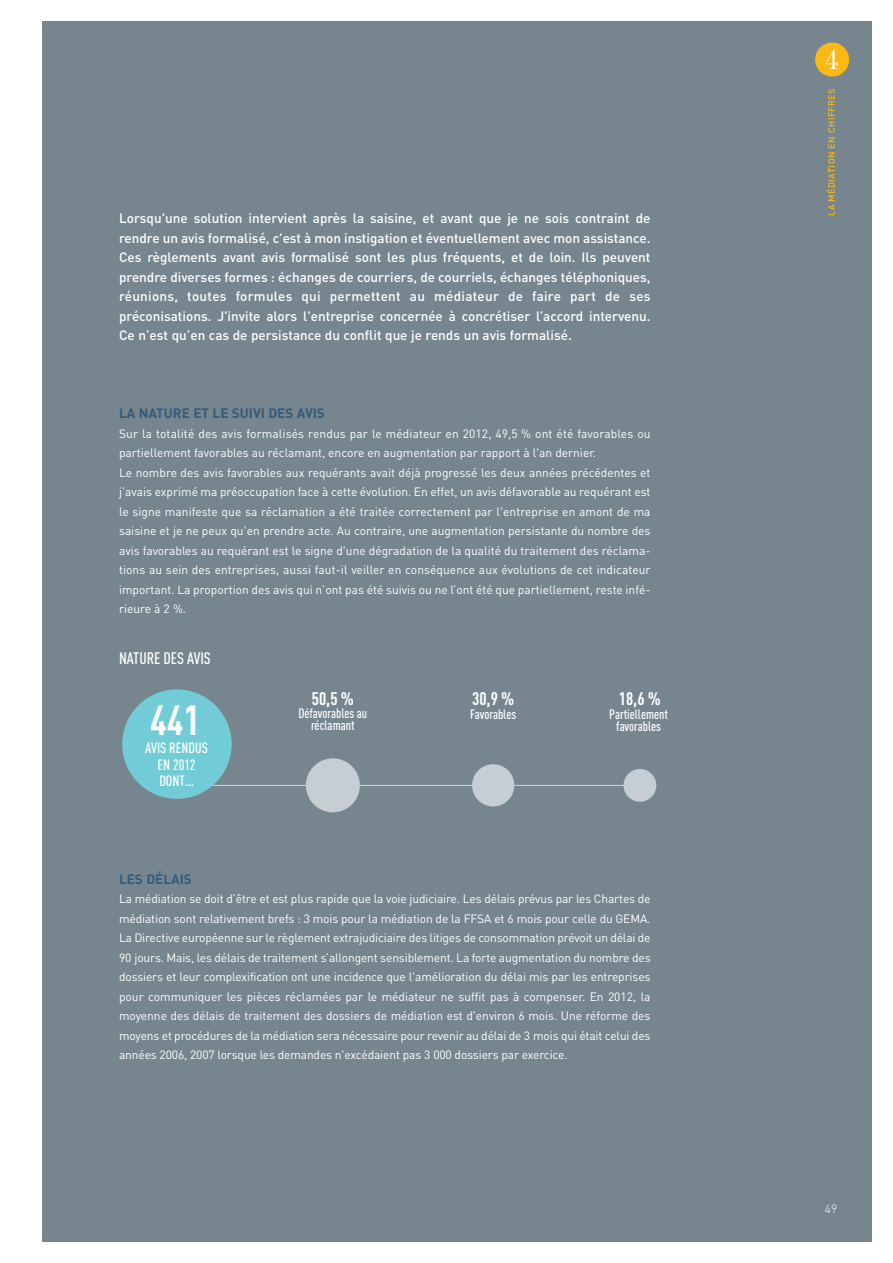
<style>
.page{position:relative;width:893px;height:1263px;background:#fff}
.page>*{position:absolute;margin:0;border:0;box-sizing:border-box;transform-origin:0 0}
.t1{font:700 41.7px "DIN Cond";color:#fff}
.t2{font:27.6px "Oldbaskerville";color:#fff}
.t3{font:700 18px "DIN Cond";color:#fff}
.t4{font:500 16.5px "DIN Cond";color:#fff}
.t5{font:500 14.85px/16.2px "DIN Cond";color:#fff;text-align:center}
.t6{font:500 13.5px/19.5px "DIN";color:#fff;text-align:justify}
.t7{font:500 13.5px/12px "DIN Cond";color:#fff;text-align:center}
.t8{font:700 13.5px "DIN";color:#345b7b}
.t9{font:12px/19.5px "DIN";color:#fff}
.t10{font:300 12px "DIN";color:#fff}
.t11{font:500 9px "DIN";letter-spacing:.05em;color:#fcb814}
</style>
<div class="page">
<div style="left:43px;top:21px;width:829px;height:1221px;background:#77868e"></div>
<div style="left:815px;top:43px;width:34px;height:34px;background:#fcb814;border-radius:50%"></div>
<hr style="left:206px;top:785px;width:447px;height:1px;background:#c6ced4">
<div style="left:122px;top:689px;width:110px;height:110px;background:#72ccd7;border-radius:50%"></div>
<div style="left:306px;top:758px;width:54px;height:54px;background:#c6ced4;border-radius:50%"></div>
<div style="left:472px;top:764px;width:42px;height:42px;background:#c6ced4;border-radius:50%"></div>
<div style="left:623px;top:769px;width:33px;height:33px;background:#c6ced4;border-radius:50%"></div>
<p class="t6" style="left:119px;top:209px;width:533px">Lorsqu'une solution intervient après la saisine, et avant que je ne sois contraint de rendre un avis formalisé, c'est à mon instigation et éventuellement avec mon assistance.<br>Ces règlements avant avis formalisé sont les plus fréquents, et de loin. Ils peuvent prendre diverses formes : échanges de courriers, de courriels, échanges téléphoniques, réunions, toutes formules qui permettent au médiateur de faire part de ses préconisations. J'invite alors l'entreprise concernée à concrétiser l’accord intervenu.<br>Ce n’est qu’en cas de persistance du conflit que je rends un avis formalisé.</p>
<p class="t8" style="left:119px;top:406px;width:207px">LA NATURE ET LE SUIVI DES AVIS</p>
<p class="t9" style="left:119px;top:424px;width:533px">Sur la totalité des avis formalisés rendus par le médiateur en 2012, 49,5 % ont été favorables ou partiellement favorables au réclamant, encore en augmentation par rapport à l'an dernier.<br>Le nombre des avis favorables aux requérants avait déjà progressé les deux années précédentes et j’avais exprimé ma préoccupation face à cette évolution. En effet, un avis défavorable au requérant est le signe manifeste que sa réclamation a été traitée correctement par l'entreprise en amont de ma saisine et je ne peux qu'en prendre acte. Au contraire, une augmentation persistante du nombre des avis favorables au requérant est le signe d'une dégradation de la qualité du traitement des réclama&shy;tions au sein des entreprises, aussi faut-il veiller en conséquence aux évolutions de cet indicateur important. La proportion des avis qui n’ont pas été suivis ou ne l’ont été que partiellement, reste infé&shy;rieure à 2 %.</p>
<h3 class="t4" style="left:119px;top:652px;width:93px">NATURE DES AVIS</h3>
<h1 class="t1" style="left:150px;top:705px;width:52px">441</h1>
<p class="t5" style="left:145px;top:741px;width:64px">AVIS RENDUS<br>EN 2012<br>DONT…</p>
<h3 class="t3" style="left:312px;top:692px;width:44px">50,5 %</h3>
<p class="t7" style="left:298px;top:708px;width:70px">Défavorables au réclamant</p>
<h3 class="t3" style="left:472px;top:692px;width:44px">30,9 %</h3>
<p class="t7" style="left:470px;top:710px;width:48px">Favorables</p>
<h3 class="t3" style="left:619px;top:692px;width:44px">18,6 %</h3>
<p class="t7" style="left:609px;top:709px;width:60px">Partiellement favorables</p>
<p class="t8" style="left:119px;top:871px;width:74px">LES DÉLAIS</p>
<p class="t9" style="left:119px;top:889px;width:533px;text-align:justify">La médiation se doit d’être et est plus rapide que la voie judiciaire. Les délais prévus par les Chartes de médiation sont relativement brefs : 3 mois pour la médiation de la FFSA et 6 mois pour celle du GEMA.<br>La Directive européenne sur le règlement extrajudiciaire des litiges de consommation prévoit un délai de 90 jours. Mais, les délais de traitement s’allongent sensiblement. La forte augmentation du nombre des dossiers et leur complexification ont une incidence que l'amélioration du délai mis par les entreprises pour communiquer les pièces réclamées par le médiateur ne suffit pas à compenser. En 2012, la moyenne des délais de traitement des dossiers de médiation est d'environ 6 mois. Une réforme des moyens et procédures de la médiation sera nécessaire pour revenir au délai de 3 mois qui était celui des années 2006, 2007 lorsque les demandes n'excédaient pas 3 000 dossiers par exercice.</p>
<h2 class="t2" style="left:825px;top:43px;width:17px">4</h2>
<p class="t11" style="left:826px;top:216px;width:129px;rotate:-90deg">LA MÉDIATION EN CHIFFRES</p>
<p class="t10" style="left:825px;top:1202px;width:14px">49</p>
</div>
